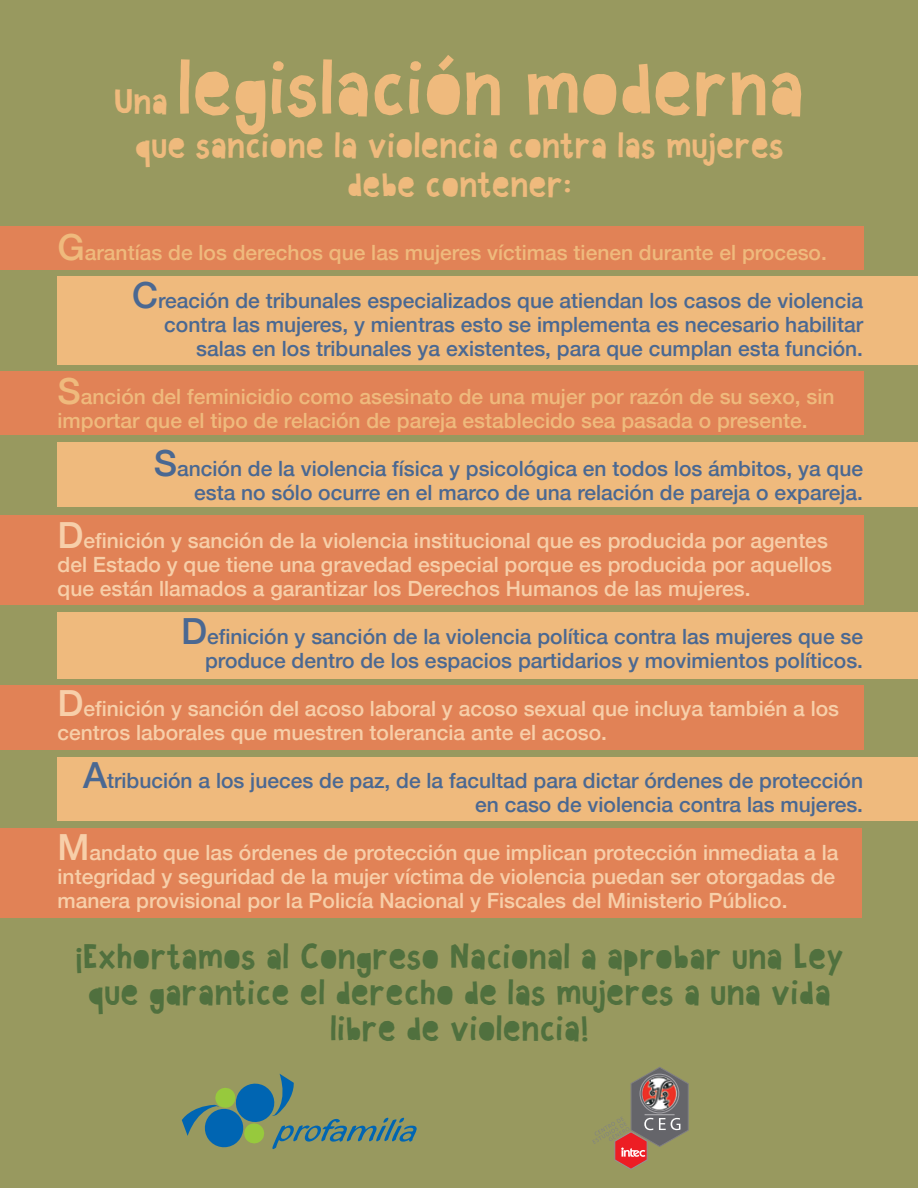
<style>
.page{position:relative;width:918px;height:1188px;background:#98995f}
.page>*{position:absolute;margin:0;border:0;box-sizing:border-box;transform-origin:0 0}
.t1{font:72px "Paperland";color:#efba7d}
.t2{font:33px/36px "Paperland";color:#50703e;text-align:center}
.t3{font:33px/39.6px "Paperland";color:#efba7d;text-align:center}
.t4{font:500 21px/24px "Helvetica Neue";color:#4a6892;text-align:right}
.t5{font:500 21px/24px "Helvetica Neue";color:#f7cfa9}
.t6{font:500 21px/24px "Helvetica Neue";color:#efba7d}
.s1{font-size:33px}
.s2{font-size:36px}
</style>
<div class="page">
<div style="left:0;top:227px;width:863px;height:43px;background:#e18256"></div>
<div style="left:58px;top:276px;width:860px;height:89px;background:#efba7d"></div>
<div style="left:0;top:371px;width:863px;height:64px;background:#e18256"></div>
<div style="left:58px;top:443px;width:860px;height:64px;background:#efba7d"></div>
<div style="left:0;top:515px;width:863px;height:90px;background:#e18256"></div>
<div style="left:58px;top:612px;width:860px;height:67px;background:#efba7d"></div>
<div style="left:0;top:686px;width:863px;height:64px;background:#e18256"></div>
<div style="left:58px;top:758px;width:860px;height:63px;background:#efba7d"></div>
<div style="left:0;top:829px;width:862px;height:89px;background:#e18256"></div>
<svg style="left:182px;top:1074px;width:235px;height:75px"></svg>
<svg style="left:592px;top:1067px;width:97px;height:103px"></svg>
<img style="left:642px;top:1076px;width:35px;height:35px;border-radius:17px">
<h1 class="t1" style="left:114px;top:37px;width:693px"><span class="s1">Una</span> legislación moderna</h1>
<h2 class="t3" style="left:136px;top:125px;width:650px">que sancione la violencia contra las mujeres debe contener:</h2>
<p class="t6" style="left:58px;top:239px;width:771px"><span class="s2">G</span>arantías de los derechos que las mujeres víctimas tienen durante el proceso.</p>
<p class="t4" style="left:132px;top:287px;width:733px"><span class="s2">C</span>reación de tribunales especializados que atiendan los casos de violencia contra las mujeres, y mientras esto se implementa es necesario habilitar salas en los tribunales ya existentes, para que cumplan esta función.</p>
<p class="t6" style="left:58px;top:383px;width:778px"><span class="s2">S</span>anción del feminicidio como asesinato de una mujer por razón de su sexo, sin importar que el tipo de relación de pareja establecido sea pasada o presente.</p>
<p class="t4" style="left:154px;top:455px;width:711px"><span class="s2">S</span>anción de la violencia física y psicológica en todos los ámbitos, ya que esta no sólo ocurre en el marco de una relación de pareja o expareja.</p>
<p class="t5" style="left:58px;top:527px;width:776px"><span class="s2">D</span>efinición y sanción de la violencia institucional que es producida por agentes del Estado y que tiene una gravedad especial porque es producida por aquellos que están llamados a garantizar los Derechos Humanos de las mujeres.</p>
<p class="t4" style="left:181px;top:623px;width:684px"><span class="s2">D</span>efinición y sanción de la violencia política contra las mujeres que se produce dentro de los espacios partidarios y movimientos políticos.</p>
<p class="t5" style="left:58px;top:695px;width:783px"><span class="s2">D</span>efinición y sanción del acoso laboral y acoso sexual que incluya también a los centros laborales que muestren tolerancia ante el acoso.</p>
<p class="t4" style="left:83px;top:767px;width:781px"><span class="s2">A</span>tribución a los jueces de paz, de la facultad para dictar órdenes de protección en caso de violencia contra las mujeres.</p>
<p class="t5" style="left:58px;top:839px;width:782px"><span class="s2">M</span>andato que las órdenes de protección que implican protección inmediata a la integridad y seguridad de la mujer víctima de violencia puedan ser otorgadas de manera provisional por la Policía Nacional y Fiscales del Ministerio Público.</p>
<h2 class="t2" style="left:76px;top:938px;width:771px">¡Exhortamos al Congreso Nacional a aprobar una Ley que garantice el derecho de las mujeres a una vida libre de violencia!</h2>
</div>
